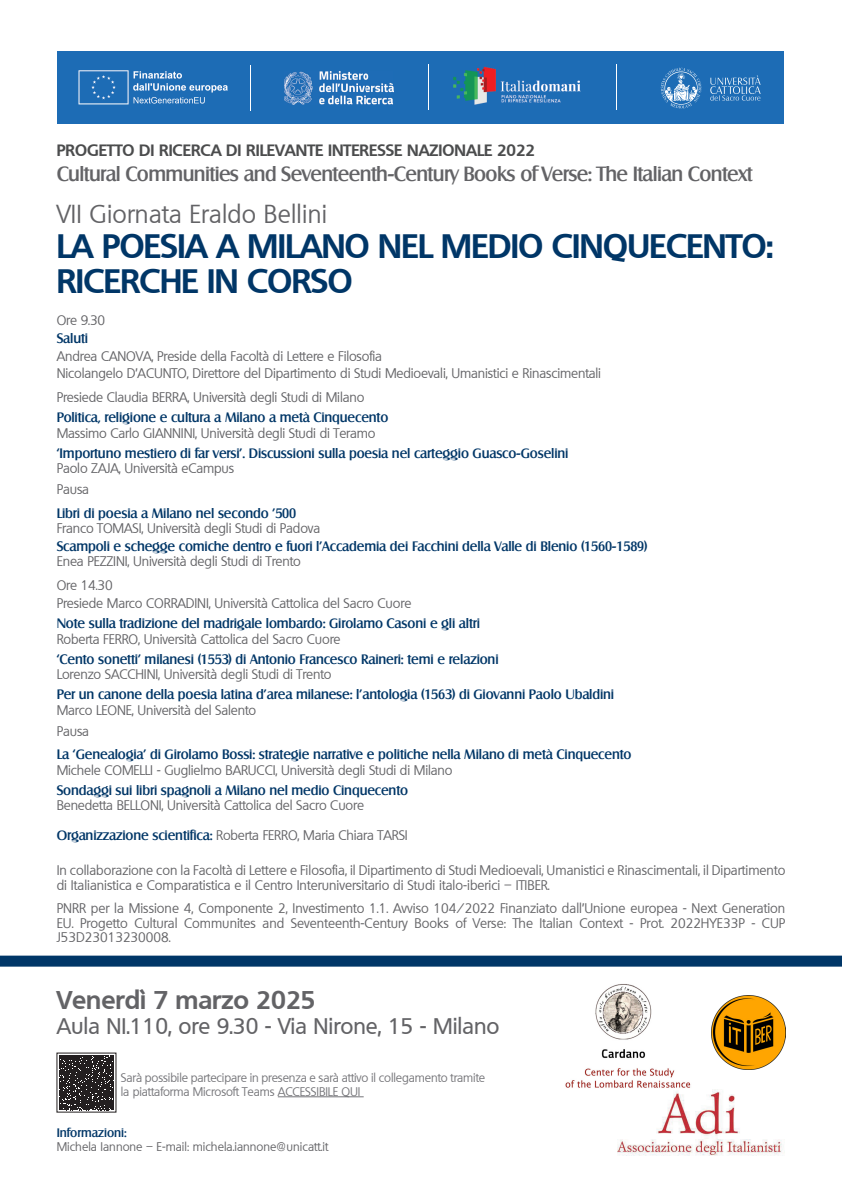
<style>
.page{position:relative;width:842px;height:1191px;background:#fff}
.page>*{position:absolute;margin:0;border:0;box-sizing:border-box;transform-origin:0 0}
.t1{font:700 33px/35px "Quebec";letter-spacing:-.015em;color:#003667}
.t2{font:700 25px "Quebec";color:#636366}
.t3{font:24.8px "Quebec";letter-spacing:.01em;color:#636366}
.t4{font:500 22px "Quebec";color:#636366}
.t5{font:500 20px "Salzburg";letter-spacing:-.03em;color:#636366}
.t6{font:700 16px "Quebec";color:#4b4c4d}
.t7{font:13.3px/14.8px "Quebec";letter-spacing:-.01em;color:#636366}
.t8{font:500 13.3px "Salzburg";letter-spacing:-.01em;color:#003667}
.t9{font:12px/14px "Quebec";letter-spacing:-.01em;color:#747478}
.t10{font:12px "Quebec";color:#636366}
.t11{font:500 12px "Salzburg";color:#003667}
.s1{font-family:"Salzburg";font-weight:500;color:#003667}
</style>
<div class="page">
<div style="left:0;top:955px;width:842px;height:11px;background:#003667"></div>
<div style="left:57px;top:52px;width:727px;height:72px;background:#1d6cb5"></div>
<svg style="left:710px;top:75px;width:51px;height:26px"></svg>
<svg style="left:661px;top:68px;width:40px;height:40px"></svg>
<img style="left:284px;top:71px;width:110px;height:33px">
<img style="left:78px;top:70px;width:150px;height:35px">
<hr style="left:250px;top:65px;width:1px;height:46px;background:#fff">
<hr style="left:617px;top:64px;width:1px;height:46px;background:#fff">
<hr style="left:428px;top:64px;width:1px;height:46px;background:#fff">
<img style="left:453px;top:66px;width:128px;height:39px">
<img style="left:711px;top:995px;width:74px;height:74px">
<hr style="left:278px;top:1096px;width:86px;height:1px;background:#747478">
<svg style="left:59px;top:1055px;width:55px;height:55px;background:#343132"></svg>
<img style="left:617px;top:1089px;width:166px;height:66px">
<img style="left:565px;top:984px;width:126px;height:104px">
<p class="t6" style="left:57px;top:139px;width:480px">PROGETTO DI RICERCA DI RILEVANTE INTERESSE NAZIONALE 2022</p>
<h3 class="t5" style="left:57px;top:162px;width:697px">Cultural Communities and Seventeenth-Century Books of Verse: The Italian Context</h3>
<h3 class="t3" style="left:57px;top:198px;width:272px">VII Giornata Eraldo Bellini</h3>
<h1 class="t1" style="left:57px;top:227px;width:719px">LA POESIA A MILANO NEL MEDIO CINQUECENTO:<br>RICERCHE IN CORSO</h1>
<p class="t7" style="left:57px;top:313px;width:50px">Ore 9.30</p>
<p class="t8" style="left:57px;top:330px;width:33px">Saluti</p>
<p class="t7" style="left:57px;top:347px;width:546px;line-height:17.5px">Andrea CANOVA, Preside della Facoltà di Lettere e Filosofia<br>Nicolangelo D’ACUNTO, Direttore del Dipartimento di Studi Medioevali, Umanistici e Rinascimentali</p>
<p class="t7" style="left:57px;top:390px;width:309px">Presiede Claudia BERRA, Università degli Studi di Milano</p>
<p class="t8" style="left:57px;top:410px;width:333px">Politica, religione e cultura a Milano a metà Cinquecento</p>
<p class="t7" style="left:57px;top:425px;width:320px">Massimo Carlo GIANNINI, Università degli Studi di Teramo</p>
<p class="t8" style="left:57px;top:445px;width:513px">‘Importuno mestiero di far versi’. Discussioni sulla poesia nel carteggio Guasco-Goselini</p>
<p class="t7" style="left:57px;top:458px;width:179px;line-height:20.9px">Paolo ZAJA, Università eCampus<br>Pausa</p>
<p class="t8" style="left:57px;top:505px;width:241px">Libri di poesia a Milano nel secondo ’500</p>
<p class="t7" style="left:57px;top:521px;width:265px">Franco TOMASI, Università degli Studi di Padova</p>
<p class="t8" style="left:57px;top:538px;width:592px">Scampoli e schegge comiche dentro e fuori l’Accademia dei Facchini della Valle di Blenio (1560-1589)</p>
<p class="t7" style="left:57px;top:549px;width:246px;line-height:23.7px">Enea PEZZINI, Università degli Studi di Trento<br>Ore 14.30</p>
<p class="t7" style="left:57px;top:596px;width:356px">Presiede Marco CORRADINI, Università Cattolica del Sacro Cuore</p>
<p class="t8" style="left:57px;top:615px;width:425px">Note sulla tradizione del madrigale lombardo: Girolamo Casoni e gli altri</p>
<p class="t7" style="left:57px;top:631px;width:285px">Roberta FERRO, Università Cattolica del Sacro Cuore</p>
<p class="t8" style="left:57px;top:651px;width:443px">‘Cento sonetti’ milanesi (1553) di Antonio Francesco Raineri: temi e relazioni</p>
<p class="t7" style="left:57px;top:667px;width:276px">Lorenzo SACCHINI, Università degli Studi di Trento</p>
<p class="t8" style="left:57px;top:686px;width:559px">Per un canone della poesia latina d’area milanese: l’antologia (1563) di Giovanni Paolo Ubaldini</p>
<p class="t7" style="left:57px;top:699px;width:201px;line-height:20.9px">Marco LEONE, Università del Salento<br>Pausa</p>
<p class="t8" style="left:57px;top:746px;width:576px">La ‘Genealogia’ di Girolamo Bossi: strategie narrative e politiche nella Milano di metà Cinquecento</p>
<p class="t7" style="left:57px;top:762px;width:397px">Michele COMELLI - Guglielmo BARUCCI, Università degli Studi di Milano</p>
<p class="t8" style="left:57px;top:782px;width:353px">Sondaggi sui libri spagnoli a Milano nel medio Cinquecento</p>
<p class="t7" style="left:57px;top:798px;width:309px">Benedetta BELLONI, Università Cattolica del Sacro Cuore</p>
<p class="t7" style="left:57px;top:828px;width:353px"><span class="s1">Organizzazione scientifica:</span> Roberta FERRO, Maria Chiara TARSI</p>
<p class="t7" style="left:57px;top:863px;width:730px">In collaborazione con la Facoltà di Lettere e Filosofia, il Dipartimento di Studi Medioevali, Umanistici e Rinascimentali, il Dipartimento di Italianistica e Comparatistica e il Centro Interuniversitario di Studi italo-iberici – ITIBER.</p>
<p class="t7" style="left:57px;top:900px;width:730px;text-align:justify">PNRR per la Missione 4, Componente 2, Investimento 1.1. Avviso 104/2022 Finanziato dall’Unione europea - Next Generation EU. Progetto Cultural Communites and Seventeenth-Century Books of Verse: The Italian Context - Prot. 2022HYE33P - CUP J53D23013230008.</p>
<h2 class="t2" style="left:57px;top:984px;width:261px">Venerdì 7 marzo 2025</h2>
<h3 class="t4" style="left:57px;top:1012px;width:444px">Aula NI.110, ore 9.30 - Via Nirone, 15 - Milano</h3>
<p class="t9" style="left:121px;top:1070px;width:366px">Sarà possibile partecipare in presenza e sarà attivo il collegamento tramite la piattaforma Microsoft Teams ACCESSIBILE QUI</p>
<p class="t11" style="left:57px;top:1125px;width:72px">Informazioni:</p>
<p class="t10" style="left:57px;top:1138px;width:273px">Michela Iannone – E-mail: michela.iannone@unicatt.it</p>
</div>
